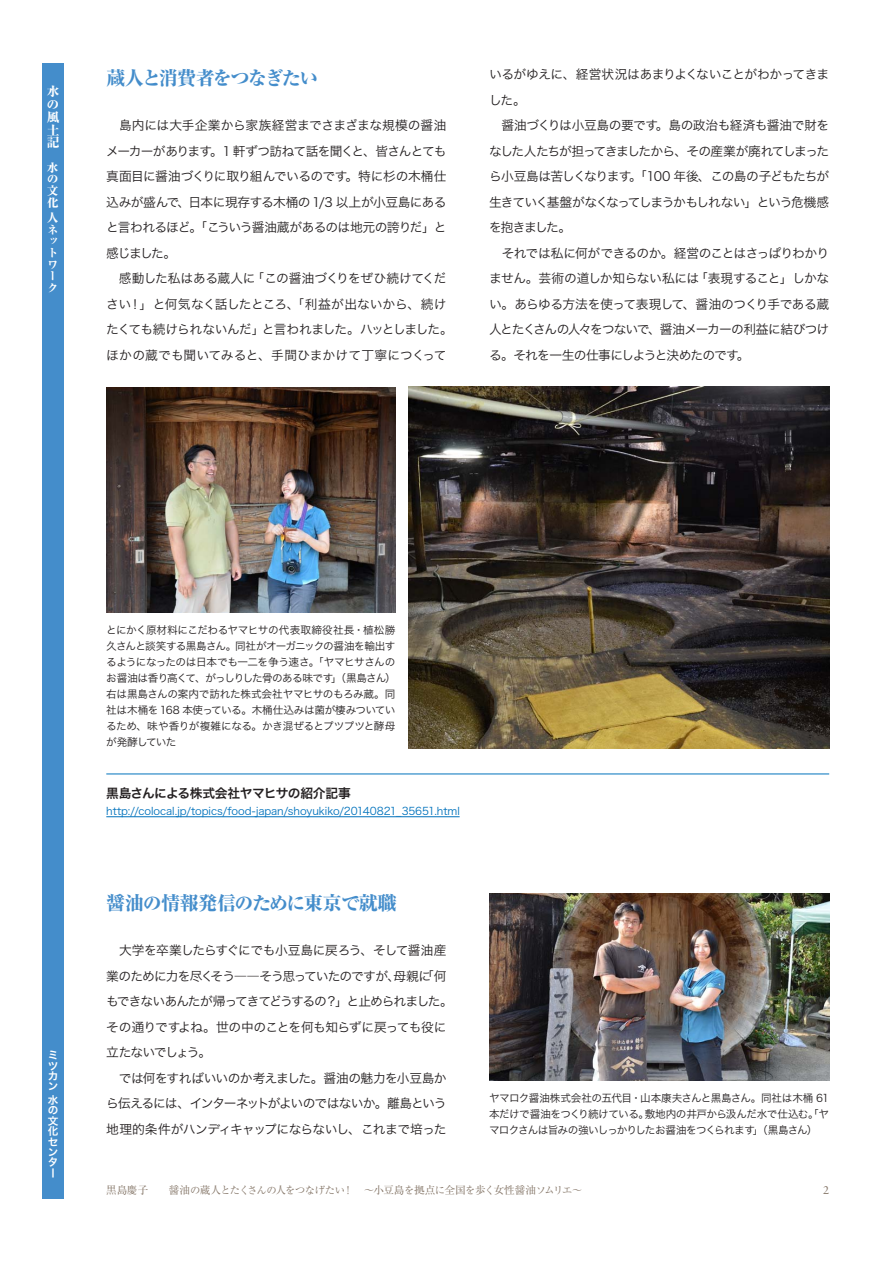
<style>
.page{position:relative;width:893px;height:1263px;background:#fff}
.page>*{position:absolute;margin:0;border:0;box-sizing:border-box;transform-origin:0 0}
.t1{font:800 19.2px "Ryumin Pro";letter-spacing:-.025em;color:#448dcb}
.t2{font:800 18.6px "Ryumin Pro";letter-spacing:-.08em;color:#448dcb}
.t3{font:12.75px/25.5px "Hira Kaku Pro W3";letter-spacing:-.055em;color:#231f20;text-align:right}
.t4{font:12.75px/25.5px "Hira Kaku Pro W3";letter-spacing:-.015em;color:#231f20}
.t5{font:12.75px "Hira Kaku Pro W3";letter-spacing:-.1em;color:#231f20}
.t6{font:12.75px/25.5px "Hira Kaku Pro W3";letter-spacing:-.035em;color:#231f20;text-align:right}
.t7{font:12.75px "Hira Kaku Pro W3";letter-spacing:-.075em;color:#231f20}
.t8{font:12.75px "Hira Kaku Pro W3";letter-spacing:-.085em;color:#231f20}
.t9{font:12.75px "Hira Kaku Pro W3";letter-spacing:-.08em;color:#231f20}
.t10{font:12.75px "Hira Kaku Pro W6";letter-spacing:-.035em;color:#231f20}
.t11{font:12.75px "Hira Kaku Pro W3";letter-spacing:-.095em;color:#231f20}
.t12{font:12.75px "Hira Kaku Pro W3";letter-spacing:-.02em;color:#231f20}
.t13{font:800 12.75px/12.8px "Ryumin Pro";color:#fff;text-align:justify}
.t14{font:800 12.3px "Ryumin Pro";color:#fff}
.t15{font:800 11.7px/11.7px "Ryumin Pro";color:#fff}
.t16{font:800 11.4px/11.7px "Ryumin Pro";color:#fff}
.t17{font:11.1px "Sabon LT Std";color:#867769}
.t18{font:10.65px/15.9px "Hira Kaku Pro W3";letter-spacing:-.045em;color:#231f20;text-align:right}
.t19{font:10.65px "Hira Kaku Pro W3";letter-spacing:-.005em;color:#0072bc}
.t20{font:10.65px "Hira Kaku Pro W3";letter-spacing:-.075em;color:#231f20}
.t21{font:10.65px "Ryumin Pro";letter-spacing:-.005em;color:#867769}
.t22{font:10.65px/10.4px "Hira Kaku Pro W6";color:#fff;text-align:justify}
.t23{font:10.35px "Ryumin Pro";letter-spacing:-.05em;color:#867769}
.s1{font-size:19.2px}
.s2{font-size:18.6px}
.s3{font-size:10.35px}
.s4{font-size:10.65px}
</style>
<div class="page">
<div style="left:43px;top:64px;width:21px;height:1135px;background:#448dcb"></div>
<hr style="left:106px;top:774px;width:723px;height:1px;background:#0072bc">
<img style="left:106px;top:387px;width:289px;height:225px">
<img style="left:408px;top:387px;width:421px;height:361px">
<hr style="left:106px;top:816px;width:354px;height:1px;background:#0072bc">
<img style="left:489px;top:893px;width:340px;height:187px">
<p class="t13" style="left:47px;top:84px;width:14px">水</p>
<p class="t14" style="left:47px;top:95px;width:13px">の</p>
<p class="t13" style="left:47px;top:110px;width:14px">風土記</p>
<p class="t15" style="left:47px;top:161px;width:13px">水</p>
<p class="t16" style="left:47px;top:172px;width:12px">の</p>
<p class="t15" style="left:47px;top:184px;width:13px">文化</p>
<p class="t15" style="left:47px;top:211px;width:13px">人</p>
<p class="t16" style="left:47px;top:223px;width:12px">ネットワーク</p>
<h2 class="t2" style="left:106px;top:63px;width:213px"><span class="s1">蔵人</span>と<span class="s1">消費者</span>をつなぎたい</h2>
<p class="t6" style="left:106px;top:112px;width:342px">　島内には大手企業から家族経営までさまざまな規模の醤油。1 軒ずつ訪ねて話を聞くと、皆さんとても</p>
<p class="t9" style="left:106px;top:140px;width:108px">メーカーがあります</p>
<p class="t3" style="left:106px;top:163px;width:243px">真面目に醤油づくりに取り組んでいるのです</p>
<p class="t3" style="left:106px;top:188px;width:342px">込みが盛んで、日本に現存する木桶の1/3 以上が小豆島にある</p>
<p class="t3" style="left:106px;top:214px;width:342px">と言われるほど。「こういう醤油蔵があるのは地元の誇りだ」と</p>
<p class="t3" style="left:106px;top:239px;width:72px">感じました。</p>
<p class="t12" style="left:252px;top:267px;width:196px">「この醤油づくりをぜひ続けてくだ</p>
<p class="t4" style="left:345px;top:163px;width:102px">。特に杉の木桶仕</p>
<p class="t4" style="left:129px;top:265px;width:319px;text-indent:-23px">　感動した私はある蔵人に<br>！」と何気なく話したところ、「利益が出ないから、続け</p>
<p class="t3" style="left:106px;top:290px;width:26px">さい</p>
<p class="t4" style="left:106px;top:316px;width:342px">たくても続けられないんだ」<br>ほかの蔵でも聞いてみると、手間ひまかけて丁寧につくって</p>
<p class="t5" style="left:262px;top:318px;width:192px">と言われました。ハッとしました。</p>
<p class="t3" style="left:489px;top:61px;width:342px">いるがゆえに、経営状況はあまりよくないことがわかってきま</p>
<p class="t3" style="left:489px;top:86px;width:38px">した。</p>
<p class="t3" style="left:656px;top:112px;width:175px">。島の政治も経済も醤油で財を</p>
<p class="t6" style="left:489px;top:112px;width:171px">　醤油づくりは小豆島の要です</p>
<p class="t5" style="left:489px;top:140px;width:342px">なした人たちが担ってきましたから、その産業が廃れてしまった</p>
<p class="t11" style="left:629px;top:165px;width:201px">。「100 年後、この島の子どもたちが</p>
<p class="t3" style="left:489px;top:163px;width:144px">ら小豆島は苦しくなります</p>
<p class="t5" style="left:489px;top:191px;width:342px">生きていく基盤がなくなってしまうかもしれない」という危機感</p>
<p class="t3" style="left:489px;top:214px;width:84px">を抱きました。</p>
<p class="t3" style="left:489px;top:239px;width:342px">　それでは私に何ができるのか。経営のことはさっぱりわかり</p>
<p class="t9" style="left:695px;top:267px;width:136px">「表現すること」しかな</p>
<p class="t3" style="left:489px;top:265px;width:212px">ません。芸術の道しか知らない私には</p>
<p class="t3" style="left:489px;top:290px;width:342px">い。あらゆる方法を使って表現して、醤油のつくり手である蔵</p>
<p class="t8" style="left:489px;top:318px;width:342px">人とたくさんの人々をつないで、醤油メーカーの利益に結びつけ</p>
<p class="t3" style="left:737px;top:341px;width:14px">。</p>
<p class="t7" style="left:489px;top:344px;width:251px">る。それを一生の仕事にしようと決めたのです</p>
<p class="t22" style="left:48px;top:1050px;width:11px">ミツカン</p>
<p class="t22" style="left:48px;top:1094px;width:12px">水の文化センター</p>
<p class="t18" style="left:106px;top:622px;width:291px">とにかく原材料にこだわるヤマヒサの代表取締役社長・植松勝久さんと談笑する黒島さん。同社がオーガニックの醤油を輸出するようになったのは日本でも一二を争う速さ。「ヤマヒサさんの」（黒島さん(</p>
<p class="t18" style="left:106px;top:670px;width:291px;text-align:left">お醤油は香り高くて、がっしりした骨のある味です<br>右は黒島さんの案内で訪れた株式会社ヤマヒサのもろみ蔵。同社は木桶を 168 本使っている。木桶仕込みは菌が棲みついているため、味や香りが複雑になる。かき混ぜるとプツプツと酵母が発酵していた</p>
<p class="t10" style="left:106px;top:782px;width:246px">黒島さんによる株式会社ヤマヒサの紹介記事</p>
<p class="t19" style="left:106px;top:802px;width:355px">http://colocal j p. /topics/food-japan/shoyukiko/20140821_35651.html</p>
<h1 class="t1" style="left:106px;top:887px;width:292px">醤油<span class="s2">の</span>情報発信<span class="s2">のために</span>東京<span class="s2">で</span>就職</h1>
<p class="t3" style="left:106px;top:937px;width:342px">　大学を卒業したらすぐにでも小豆島に戻ろう、そして醤油産「何</p>
<p class="t7" style="left:106px;top:965px;width:326px">業のために力を尽くそう――そう思っていたのですが母親に</p>
<p class="t3" style="left:106px;top:962px;width:348px;text-align:left;text-indent:281px">、<br>もできないあんたが帰ってきてどうするの？」と止められました。その通りですよね。世の中のことを何も知らずに戻っても役に立たないでしょう。<br>　では何をすればいいのか考えました。醤油の魅力を小豆島から伝えるには、インターネットがよいのではないか。離島という地理的条件がハンディキャップにならないし、これまで培った</p>
<p class="t18" style="left:489px;top:1089px;width:342px">ヤマロク醤油株式会社の五代目・山本康夫さんと黒島さん。同社は木桶 61敷地内の井戸から汲んだ水で仕込む。「ヤ</p>
<p class="t18" style="left:489px;top:1105px;width:162px">本だけで醤油をつくり続けている。</p>
<p class="t20" style="left:489px;top:1121px;width:267px">マロクさんは旨みの強いしっかりしたお醤油をつくられます</p>
<p class="t18" style="left:753px;top:1121px;width:66px">」（黒島さん(</p>
<p class="t21" style="left:106px;top:1181px;width:44px">黒島慶子</p>
<p class="t21" style="left:343px;top:1181px;width:241px">！ ～小豆島<span class="s3">を</span>拠点<span class="s3">に</span>全国<span class="s3">を</span>歩<span class="s3">く</span>女性醤油<span class="s3">ソムリエ</span>~</p>
<p class="t23" style="left:169px;top:1181px;width:178px"><span class="s4">醤油</span>の<span class="s4">蔵人</span>とたくさんの<span class="s4">人</span>をつなげたい</p>
<p class="t17" style="left:823px;top:1183px;width:8px">2</p>
</div>
